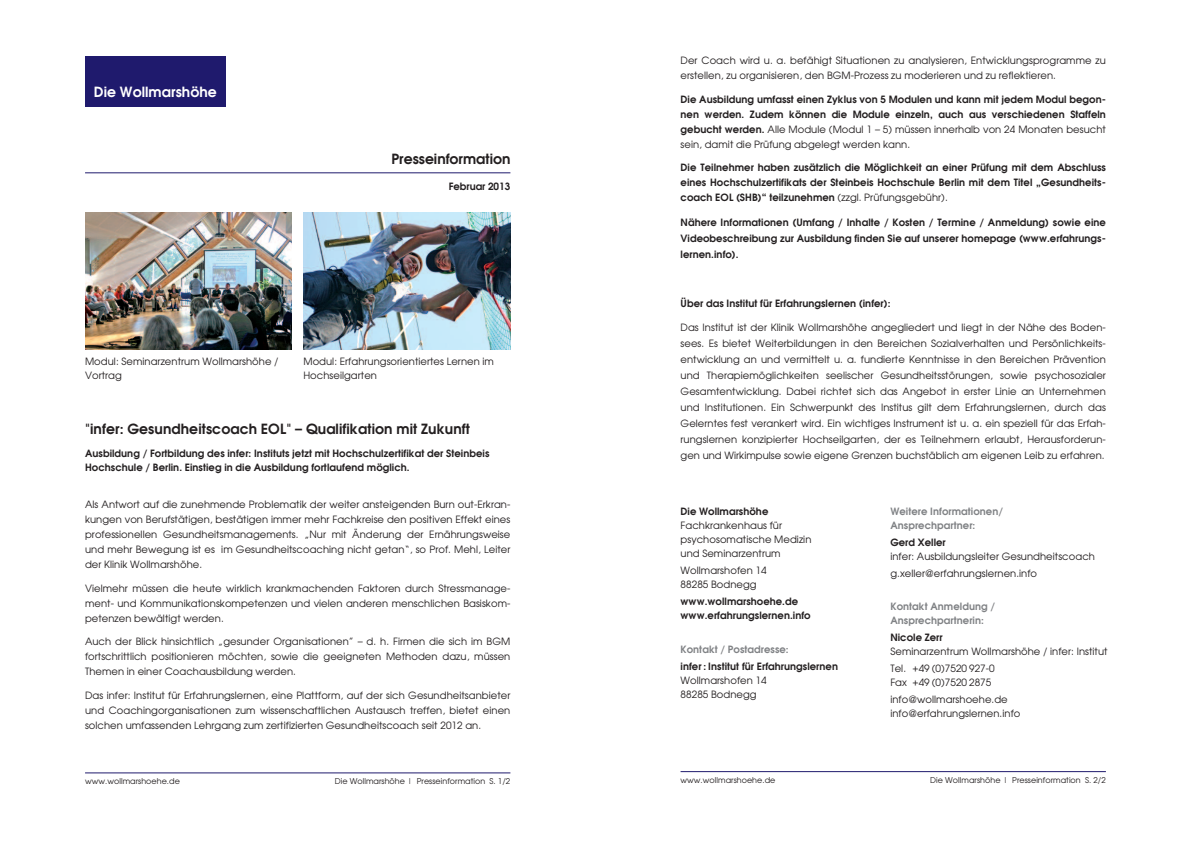
<style>
.page{position:relative;width:1191px;height:842px;background:#fff}
.page>*{position:absolute;margin:0;border:0;box-sizing:border-box;transform-origin:0 0}
.t1{font:600 14px "Avant Garde";letter-spacing:.005em;color:#231f20}
.t2{font:600 14px "Avant Garde";letter-spacing:.005em;color:#fff}
.t3{font:10px/15px "Avant Garde";letter-spacing:.005em;color:#231f20}
.t4{font:600 10px/15px "Avant Garde";letter-spacing:.005em;color:#231f20;text-align:justify}
.t5{font:600 10px/14px "Avant Garde";letter-spacing:.005em;color:#808285}
.t6{font:8px "Avant Garde";letter-spacing:.005em;color:#231f20}
.s1{font-weight:400}
</style>
<div class="page">
<hr style="left:680px;top:771px;width:426px;height:1px;background:#1f1a6d">
<hr style="left:85px;top:772px;width:425px;height:1px;background:#1f1a6d">
<img style="left:85px;top:212px;width:207px;height:137px">
<img style="left:304px;top:213px;width:206px;height:136px">
<hr style="left:85px;top:172px;width:425px;height:1px;background:#1f1a6d">
<div style="left:85px;top:57px;width:141px;height:50px;background:#1f1a6d"></div>
<h1 class="t2" style="left:94px;top:84px;width:124px">Die Wollmarshöhe</h1>
<h1 class="t1" style="left:391px;top:151px;width:120px">Presseinformation</h1>
<p class="t4" style="left:449px;top:179px;width:63px">Februar 2013</p>
<p class="t3" style="left:85px;top:355px;width:195px;line-height:14px">Modul: Seminarzentrum Wollmarshöhe /<br>Vortrag</p>
<p class="t3" style="left:303px;top:355px;width:192px;line-height:14px">Modul: Erfahrungsorientiertes Lernen im<br>Hochseilgarten</p>
<h1 class="t1" style="left:85px;top:421px;width:386px">"infer: Gesundheitscoach EOL" – Qualifikation mit Zukunft</h1>
<p class="t4" style="left:85px;top:446px;width:406px;line-height:14px">Ausbildung / Fortbildung des infer: Instituts jetzt mit Hochschulzertifikat der Steinbeis<br>Hochschule / Berlin. Einstieg in die Ausbildung fortlaufend möglich.</p>
<p class="t3" style="left:85px;top:497px;width:427px;text-align:justify">Als Antwort auf die zunehmende Problematik der weiter ansteigenden Burn out-Erkran&shy;kungen von Berufstätigen, bestätigen immer mehr Fachkreise den positiven Effekt eines professionellen Gesundheitsmanagements. „Nur mit Änderung der Ernährungsweise und mehr Bewegung ist es im Gesundheitscoaching nicht getan“, so Prof. Mehl, Leiter der Klinik Wollmarshöhe.</p>
<p class="t3" style="left:85px;top:581px;width:427px;text-align:justify">Vielmehr müssen die heute wirklich krankmachenden Faktoren durch Stressmanage&shy;ment- und Kommunikationskompetenzen und vielen anderen menschlichen Basiskom&shy;petenzen bewältigt werden.</p>
<p class="t3" style="left:85px;top:634px;width:427px;text-align:justify">Auch der Blick hinsichtlich „gesunder Organisationen” – d. h. Firmen die sich im BGM fortschrittlich positionieren möchten, sowie die geeigneten Methoden dazu, müssen Themen in einer Coachausbildung werden.</p>
<p class="t3" style="left:85px;top:688px;width:427px;text-align:justify">Das infer: Institut für Erfahrungslernen, eine Plattform, auf der sich Gesundheitsanbieter und Coachingorganisationen zum wissenschaftlichen Austausch treffen, bietet einen solchen umfassenden Lehrgang zum zertifizierten Gesundheitscoach seit 2012 an.</p>
<p class="t6" style="left:85px;top:777px;width:96px">www.wollmarshoehe.de</p>
<p class="t6" style="left:335px;top:777px;width:177px">Die Wollmarshöhe | Presseinformation S. 1/2</p>
<p class="t3" style="left:680px;top:53px;width:427px">Der Coach wird u. a. befähigt Situationen zu analysieren, Entwicklungsprogramme zu erstellen, zu organisieren, den BGM-Prozess zu moderieren und zu reflektieren.</p>
<p class="t4" style="left:680px;top:92px;width:427px">Die Ausbildung umfasst einen Zyklus von 5 Modulen und kann mit jedem Modul begon&shy;nen werden. Zudem können die Module einzeln, auch aus verschiedenen Staffeln gebucht werden. <span class="s1">Alle Module (Modul 1 – 5) müssen innerhalb von 24 Monaten besucht sein, damit die Prüfung abgelegt werden kann.</span></p>
<p class="t4" style="left:680px;top:160px;width:427px">Die Teilnehmer haben zusätzlich die Möglichkeit an einer Prüfung mit dem Abschluss eines Hochschulzertifikats der Steinbeis Hochschule Berlin mit dem Titel „Gesundheits&shy;coach EOL (SHB)“ teilzunehmen <span class="s1">(zzgl. Prüfungsgebühr).</span></p>
<p class="t4" style="left:680px;top:214px;width:427px;line-height:16px">Nähere Informationen (Umfang / Inhalte / Kosten / Termine / Anmeldung) sowie eine Videobeschreibung zur Ausbildung finden Sie auf unserer homepage (www.erfahrungs&shy;lernen.info).</p>
<p class="t4" style="left:680px;top:296px;width:211px">Über das Institut für Erfahrungslernen (infer):</p>
<p class="t3" style="left:680px;top:320px;width:427px;line-height:16px;text-align:justify">Das Institut ist der Klinik Wollmarshöhe angegliedert und liegt in der Nähe des Boden&shy;sees. Es bietet Weiterbildungen in den Bereichen Sozialverhalten und Persönlichkeits&shy;entwicklung an und vermittelt u. a. fundierte Kenntnisse in den Bereichen Prävention und Therapiemöglichkeiten seelischer Gesundheitsstörungen, sowie psychosozialer Gesamtentwicklung. Dabei richtet sich das Angebot in erster Linie an Unternehmen und Institutionen. Ein Schwerpunkt des Institus gilt dem Erfahrungslernen, durch das Gelerntes fest verankert wird. Ein wichtiges Instrument ist u. a. ein speziell für das Erfah&shy;rungslernen konzipierter Hochseilgarten, der es Teilnehmern erlaubt, Herausforderun&shy;gen und Wirkimpulse sowie eigene Grenzen buchstäblich am eigenen Leib zu erfahren.</p>
<p class="t4" style="left:680px;top:504px;width:89px">Die Wollmarshöhe</p>
<p class="t3" style="left:680px;top:519px;width:132px;line-height:14px">Fachkrankenhaus für psychosomatische Medizin und Seminarzentrum</p>
<p class="t3" style="left:680px;top:564px;width:88px;line-height:14px">Wollmarshofen 14<br>88285 Bodnegg</p>
<p class="t4" style="left:680px;top:594px;width:132px;line-height:14px">www.wollmarshoehe.de www.erfahrungslernen.info</p>
<p class="t5" style="left:680px;top:642px;width:110px">Kontakt / Postadresse:</p>
<p class="t4" style="left:680px;top:659px;width:159px">infer : Institut für Erfahrungslernen</p>
<p class="t3" style="left:680px;top:673px;width:88px;line-height:14px">Wollmarshofen 14<br>88285 Bodnegg</p>
<p class="t5" style="left:890px;top:504px;width:114px">Weitere Informationen/<br>Ansprechpartner:</p>
<p class="t4" style="left:890px;top:535px;width:57px">Gerd Xeller</p>
<p class="t3" style="left:890px;top:548px;width:206px;line-height:16.8px">infer: Ausbildungsleiter Gesundheitscoach g.xeller@erfahrungslernen.info</p>
<p class="t5" style="left:890px;top:600px;width:106px">Kontakt Anmeldung /<br>Ansprechpartnerin:</p>
<p class="t4" style="left:890px;top:630px;width:54px">Nicole Zerr</p>
<p class="t3" style="left:890px;top:643px;width:219px;line-height:16.8px">Seminarzentrum Wollmarshöhe / infer: Institut<br>Tel. +49 (0)7520 927-0</p>
<p class="t3" style="left:890px;top:674px;width:119px;line-height:16.8px">Fax +49 (0)7520 2875 info@wollmarshoehe.de</p>
<p class="t3" style="left:890px;top:706px;width:131px">info@erfahrungslernen.info</p>
<p class="t6" style="left:680px;top:775px;width:96px">www.wollmarshoehe.de</p>
<p class="t6" style="left:930px;top:775px;width:177px">Die Wollmarshöhe | Presseinformation S. 2/2</p>
</div>
